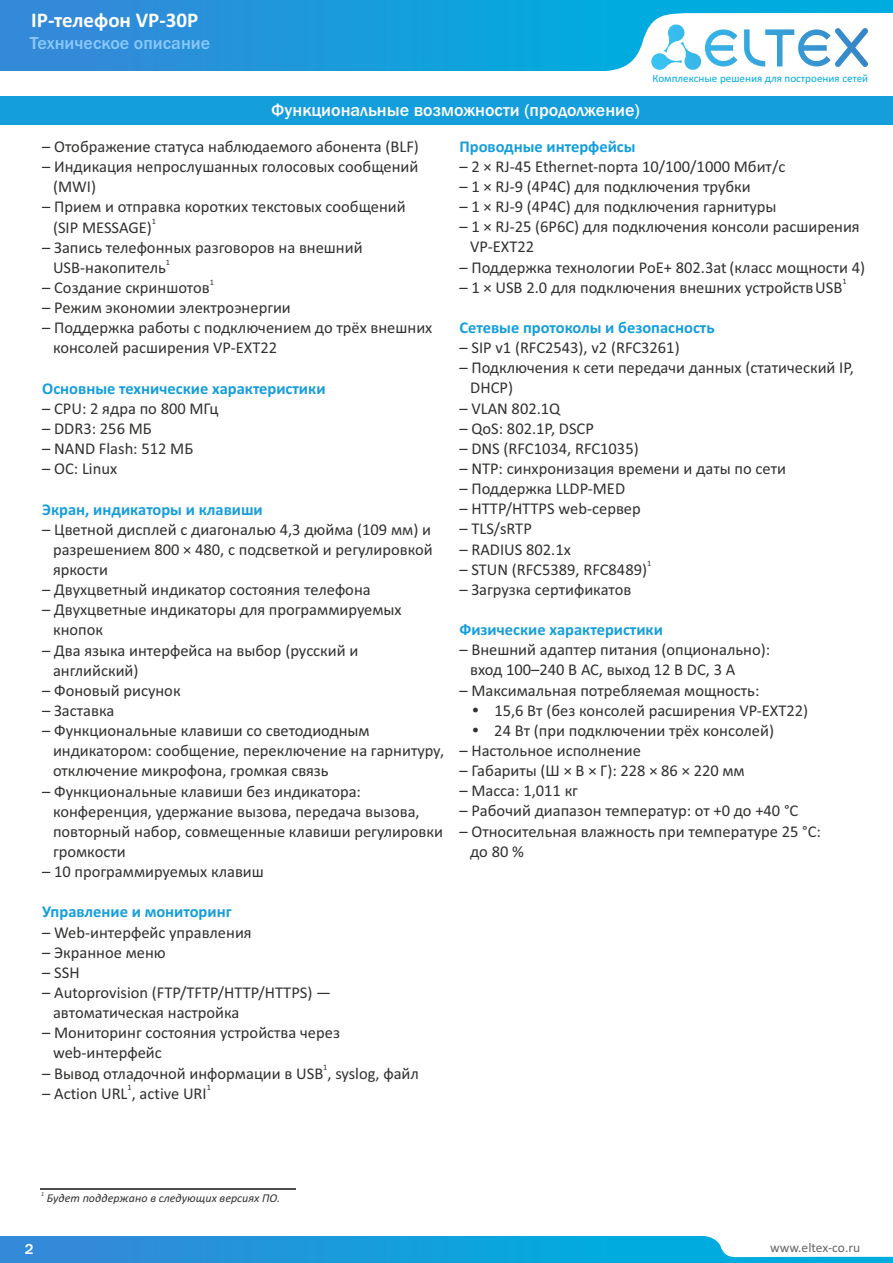
<style>
.page{position:relative;width:893px;height:1263px;background:#fff}
.page>*{position:absolute;margin:0;border:0;box-sizing:border-box;transform-origin:0 0}
.t1{font:700 21px "Calibri";color:#fff}
.t2{font:500 18px "Franklin Gothic";color:#fff}
.t3{font:500 18px "Franklin Gothic";color:#8ac9fc}
.t4{font:16.5px/20.1px "Calibri";color:#313130}
.t5{font:700 16.5px "Calibri";color:#159edc}
.t6{font:500 15px "Franklin Gothic";color:#fff}
.t7{font:13.5px "Calibri";color:#666}
.t8{font:italic 12px "Calibri";color:#313130}
.t9{font:11.1px "Calibri";color:#00acdf}
.t10{font:8.25px "Calibri";color:#313130}
.t11{font:italic 6px "Calibri";color:#313130}
</style>
<div class="page">
<div style="left:0;top:1236px;width:893px;height:27px;background:linear-gradient(to right,#3489d9,#00b4e0)"></div>
<div style="left:0;top:0;width:893px;height:71px;background:linear-gradient(to right,#3489d9,#00b4e0)"></div>
<svg style="left:589px;top:13px;width:304px;height:58px"></svg>
<svg style="left:703px;top:1236px;width:190px;height:21px"></svg>
<div style="left:0;top:96px;width:893px;height:28px;background:#159edc"></div>
<hr style="left:41px;top:1188px;width:255px;height:2px;background:#4e4e4d">
<p class="t1" style="left:31px;top:11px;width:169px">IP-телефон VP-30P</p>
<p class="t3" style="left:30px;top:36px;width:182px">Техническое описание</p>
<p class="t2" style="left:271px;top:103px;width:370px">Функциональные возможности (продолжение)</p>
<p class="t9" style="left:652px;top:73px;width:217px">Комплексные решения для построения сетей</p>
<p class="t4" style="left:42px;top:138px;width:378px">– Отображение статуса наблюдаемого абонента (BLF)</p>
<p class="t4" style="left:53px;top:158px;width:367px;text-indent:-11px">– Индикация непрослушанных голосовых сообщений (MWI)</p>
<p class="t4" style="left:42px;top:198px;width:365px">– Прием и отправка коротких текстовых сообщений</p>
<p class="t10" style="left:152px;top:218px;width:6px">1</p>
<p class="t4" style="left:53px;top:218px;width:100px">(SIP MESSAGE)</p>
<p class="t4" style="left:42px;top:239px;width:322px">– Запись телефонных разговоров на внешний</p>
<p class="t10" style="left:166px;top:258px;width:6px">1</p>
<p class="t4" style="left:53px;top:259px;width:114px">USB-накопитель</p>
<p class="t10" style="left:210px;top:279px;width:6px">1</p>
<p class="t4" style="left:42px;top:279px;width:169px">– Создание скриншотов</p>
<p class="t4" style="left:42px;top:299px;width:250px">– Режим экономии электроэнергии</p>
<p class="t4" style="left:53px;top:319px;width:381px;text-indent:-11px">– Поддержка работы с подключением до трёх внешних консолей расширения VP-EXT22</p>
<p class="t5" style="left:42px;top:381px;width:285px">Основные технические характеристики</p>
<p class="t4" style="left:42px;top:400px;width:178px">– CPU: 2 ядра по 800 МГц</p>
<p class="t4" style="left:42px;top:420px;width:111px">– DDR3: 256 MБ</p>
<p class="t4" style="left:42px;top:440px;width:153px">– NAND Flash: 512 MБ</p>
<p class="t4" style="left:42px;top:460px;width:77px">– OС: Linux</p>
<p class="t5" style="left:42px;top:502px;width:222px">Экран, индикаторы и клавиши</p>
<p class="t4" style="left:53px;top:520px;width:381px;text-align:justify;text-indent:-11px">– Цветной дисплей с диагональю 4,3 дюйма (109 мм) и разрешением 800 × 480, с подсветкой и регулировкой яркости</p>
<p class="t4" style="left:42px;top:581px;width:330px">– Двухцветный индикатор состояния телефона</p>
<p class="t4" style="left:53px;top:601px;width:350px;text-indent:-11px">– Двухцветные индикаторы для программируемых кнопок</p>
<p class="t4" style="left:53px;top:641px;width:307px;text-indent:-11px">– Два языка интерфейса на выбор (русский и английский)</p>
<p class="t4" style="left:42px;top:682px;width:140px">– Фоновый рисунок</p>
<p class="t4" style="left:42px;top:702px;width:74px">– Заставка</p>
<p class="t4" style="left:53px;top:722px;width:393px;text-indent:-11px">– Функциональные клавиши со светодиодным индикатором: сообщение, переключение на гарнитуру, отключение микрофона, громкая связь</p>
<p class="t4" style="left:53px;top:782px;width:392px;text-indent:-11px">– Функциональные клавиши без индикатора: конференция, удержание вызова, передача вызова, повторный набор, совмещенные клавиши регулировки громкости</p>
<p class="t4" style="left:42px;top:863px;width:223px">– 10 программируемых клавиш</p>
<p class="t5" style="left:42px;top:905px;width:191px">Управление и мониторинг</p>
<p class="t4" style="left:42px;top:923px;width:211px">– Web-интерфейс управления</p>
<p class="t4" style="left:42px;top:943px;width:125px">– Экранное меню</p>
<p class="t4" style="left:42px;top:964px;width:39px">– SSH</p>
<p class="t4" style="left:53px;top:984px;width:280px;text-indent:-11px">– Autoprovision (FTP/TFTP/HTTP/HTTPS) — автоматическая настройка</p>
<p class="t4" style="left:53px;top:1024px;width:288px;text-indent:-11px">– Мониторинг состояния устройства через web-интерфейс</p>
<p class="t10" style="left:323px;top:1064px;width:6px">1</p>
<p class="t4" style="left:42px;top:1064px;width:378px">– Вывод отладочной информации в USB , syslog, файл</p>
<p class="t10" style="left:128px;top:1084px;width:6px">1</p>
<p class="t10" style="left:207px;top:1084px;width:6px">1</p>
<p class="t4" style="left:42px;top:1084px;width:166px">– Action URL , active URI</p>
<p class="t5" style="left:459px;top:139px;width:178px">Проводные интерфейсы</p>
<p class="t4" style="left:459px;top:158px;width:327px">– 2 × RJ-45 Ethernet-порта 10/100/1000 Мбит/с</p>
<p class="t4" style="left:459px;top:178px;width:293px">– 1 × RJ-9 (4P4C) для подключения трубки</p>
<p class="t4" style="left:459px;top:198px;width:319px">– 1 × RJ-9 (4P4C) для подключения гарнитуры</p>
<p class="t4" style="left:470px;top:218px;width:391px;text-indent:-11px">– 1 × RJ-25 (6P6C) для подключения консоли расширения<br>VP-EXT22</p>
<p class="t4" style="left:459px;top:258px;width:407px">– Поддержка технологии PoE+ 802.3at (класс мощности 4)</p>
<p class="t10" style="left:842px;top:278px;width:6px">1</p>
<p class="t4" style="left:459px;top:279px;width:384px">– 1 × USB 2.0 для подключения внешних устройствUSB</p>
<p class="t5" style="left:459px;top:321px;width:257px">Сетевые протоколы и безопасность</p>
<p class="t4" style="left:459px;top:339px;width:222px">– SIP v1 (RFC2543), v2 (RFC3261)</p>
<p class="t4" style="left:470px;top:359px;width:385px;text-indent:-11px">– Подключения к сети передачи данных (статический IP,<br>DHCP)</p>
<p class="t4" style="left:459px;top:399px;width:102px">– VLAN 802.1Q</p>
<p class="t4" style="left:459px;top:419px;width:136px">– QoS: 802.1P, DSCP</p>
<p class="t4" style="left:459px;top:440px;width:181px">– DNS (RFC1034, RFC1035)</p>
<p class="t4" style="left:459px;top:460px;width:328px">– NTP: синхронизация времени и даты по сети</p>
<p class="t4" style="left:459px;top:480px;width:167px">– Поддержка LLDP-MED</p>
<p class="t4" style="left:459px;top:500px;width:183px">– HTTP/HTTPS web-сервер</p>
<p class="t4" style="left:459px;top:520px;width:74px">– TLS/sRTP</p>
<p class="t4" style="left:459px;top:540px;width:113px">– RADIUS 802.1x</p>
<p class="t4" style="left:459px;top:560px;width:189px">– STUN (RFC5389, RFC8489)</p>
<p class="t10" style="left:647px;top:560px;width:6px">1</p>
<p class="t4" style="left:459px;top:581px;width:173px">– Загрузка сертификатов</p>
<p class="t5" style="left:459px;top:623px;width:205px">Физические характеристики</p>
<p class="t4" style="left:470px;top:641px;width:301px;text-indent:-11px">– Внешний адаптер питания (опционально): вход 100–240 В АС, выход 12 В DC, 3 А</p>
<p class="t4" style="left:494px;top:681px;width:315px;text-indent:-35px">– Максимальная потребляемая мощность:<br>15,6 Вт (без консолей расширения VP-EXT22)<br>24 Вт (при подключении трёх консолей)</p>
<p class="t4" style="left:459px;top:742px;width:183px">– Настольное исполнение</p>
<p class="t4" style="left:459px;top:762px;width:287px">– Габариты (Ш × В × Г): 228 × 86 × 220 мм</p>
<p class="t4" style="left:459px;top:782px;width:120px">– Масса: 1,011 кг</p>
<p class="t4" style="left:459px;top:802px;width:340px">– Рабочий диапазон температур: от +0 до +40 °С</p>
<p class="t4" style="left:470px;top:822px;width:352px;text-indent:-11px">– Относительная влажность при температуре 25 °C: до 80 %</p>
<p class="t11" style="left:41px;top:1191px;width:5px">1</p>
<p class="t8" style="left:47px;top:1193px;width:235px">Будет поддержано в следующих версиях ПО.</p>
<p class="t6" style="left:25px;top:1243px;width:10px">2</p>
<p class="t7" style="left:770px;top:1242px;width:92px">www.eltex-co.ru</p>
</div>
